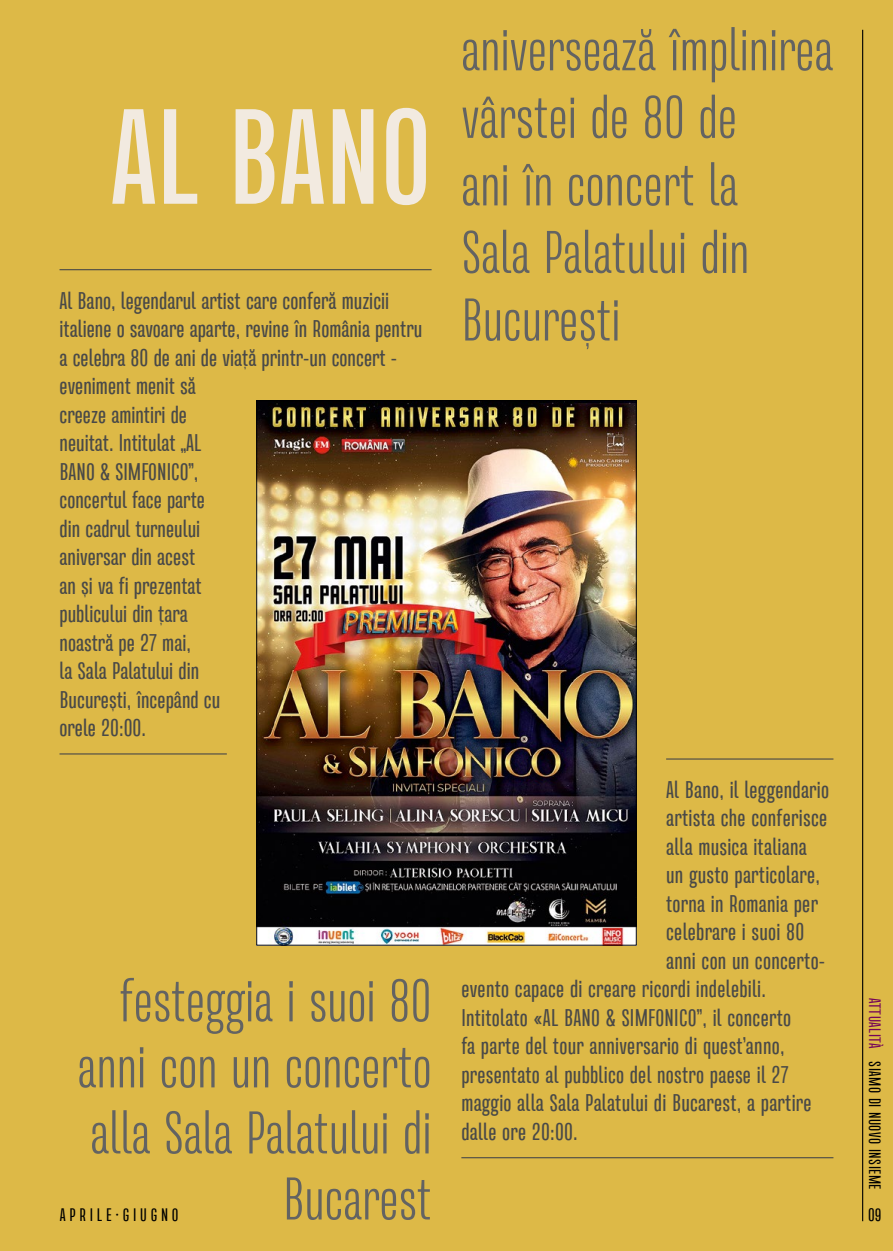
<style>
.page{position:relative;width:893px;height:1251px;background:#fff}
.page>*{position:absolute;margin:0;border:0;box-sizing:border-box;transform-origin:0 0}
.t1{font:700 135px "Naratif Condensed";color:#f2eae0}
.t2{font:300 60px/67.5px "Naratif Condensed";color:#636362}
.t3{font:24px/28.5px "Naratif Condensed";color:#494948}
.t4{font:18px "Naratif Condensed";letter-spacing:.21em;color:#000}
.t5{font:16.5px "Naratif Condensed";letter-spacing:.03em;color:#000}
.t6{font:16.5px "Naratif Condensed";letter-spacing:.03em;color:#750559}
</style>
<div class="page">
<div style="left:0;top:0;width:893px;height:1250px;background:#ddb947"></div>
<hr style="left:60px;top:269px;width:372px;height:1px;background:#494948">
<hr style="left:60px;top:753px;width:167px;height:1px;background:#494948">
<hr style="left:666px;top:758px;width:167px;height:1px;background:#494948">
<hr style="left:461px;top:1156px;width:372px;height:1px;background:#494948">
<img style="left:259px;top:402px;width:375px;height:541px">
<hr style="left:862px;top:30px;width:1px;height:1190px;background:#000">
<h1 class="t1" style="left:111px;top:82px;width:323px">AL BANO</h1>
<p class="t3" style="left:60px;top:286px;width:364px">Al Bano, legendarul artist care conferă muzicii italiene o savoare aparte, revine în România pentru a celebra 80 de ani de viață printr-un concert - eveniment menit să<br>creeze amintiri de<br>neuitat. Intitulat „AL<br>BANO &amp; SIMFONICO”,<br>concertul face parte<br>din cadrul turneului<br>aniversar din acest<br>an și va fi prezentat<br>publicului din țara<br>noastră pe 27 mai,<br>la Sala Palatului din<br>București, începând cu<br>orele 20:00.</p>
<h2 class="t2" style="left:78px;top:967px;width:355px;line-height:66px;text-align:right">festeggia i suoi 80 anni con un concerto alla Sala Palatului di<br>Bucarest</h2>
<p class="t4" style="left:60px;top:1204px;width:120px">APRILE•GIUGNO</p>
<h2 class="t2" style="left:461px;top:16px;width:374px">aniversează împlinirea vârstei de 80 de<br>ani în concert la<br>Sala Palatului din<br>București</h2>
<p class="t3" style="left:666px;top:775px;width:165px">Al Bano, il leggendario</p>
<p class="t3" style="left:666px;top:803px;width:163px">artista che conferisce</p>
<p class="t3" style="left:666px;top:832px;width:142px">alla musica italiana</p>
<p class="t3" style="left:666px;top:860px;width:155px">un gusto particolare,</p>
<p class="t3" style="left:666px;top:889px;width:153px">torna in Romania per</p>
<p class="t3" style="left:666px;top:917px;width:140px">celebrare i suoi 80</p>
<p class="t3" style="left:666px;top:946px;width:161px">anni con un concerto-</p>
<p class="t3" style="left:461px;top:974px;width:306px">evento capace di creare ricordi indelebili.</p>
<p class="t3" style="left:461px;top:1003px;width:331px">Intitolato «AL BANO &amp; SIMFONICO”, il concerto</p>
<p class="t3" style="left:461px;top:1031px;width:325px">fa parte del tour anniversario di quest’anno,</p>
<p class="t3" style="left:461px;top:1060px;width:329px">presentato al pubblico del nostro paese il 27</p>
<p class="t3" style="left:461px;top:1088px;width:352px">maggio alla Sala Palatului di Bucarest, a partire</p>
<p class="t3" style="left:461px;top:1117px;width:118px">dalle ore 20:00.</p>
<p class="t6" style="left:884px;top:997px;width:53px;rotate:90deg">ATTUALITÀ</p>
<p class="t5" style="left:884px;top:1061px;width:128px;rotate:90deg">Siamodinuovoinsieme</p>
<p class="t5" style="left:884px;top:1076px;width:30px;rotate:90deg">mo i</p>
<p class="t5" style="left:884px;top:1131px;width:58px;rotate:90deg">vo ime</p>
<p class="t4" style="left:868px;top:1204px;width:15px">09</p>
</div>
